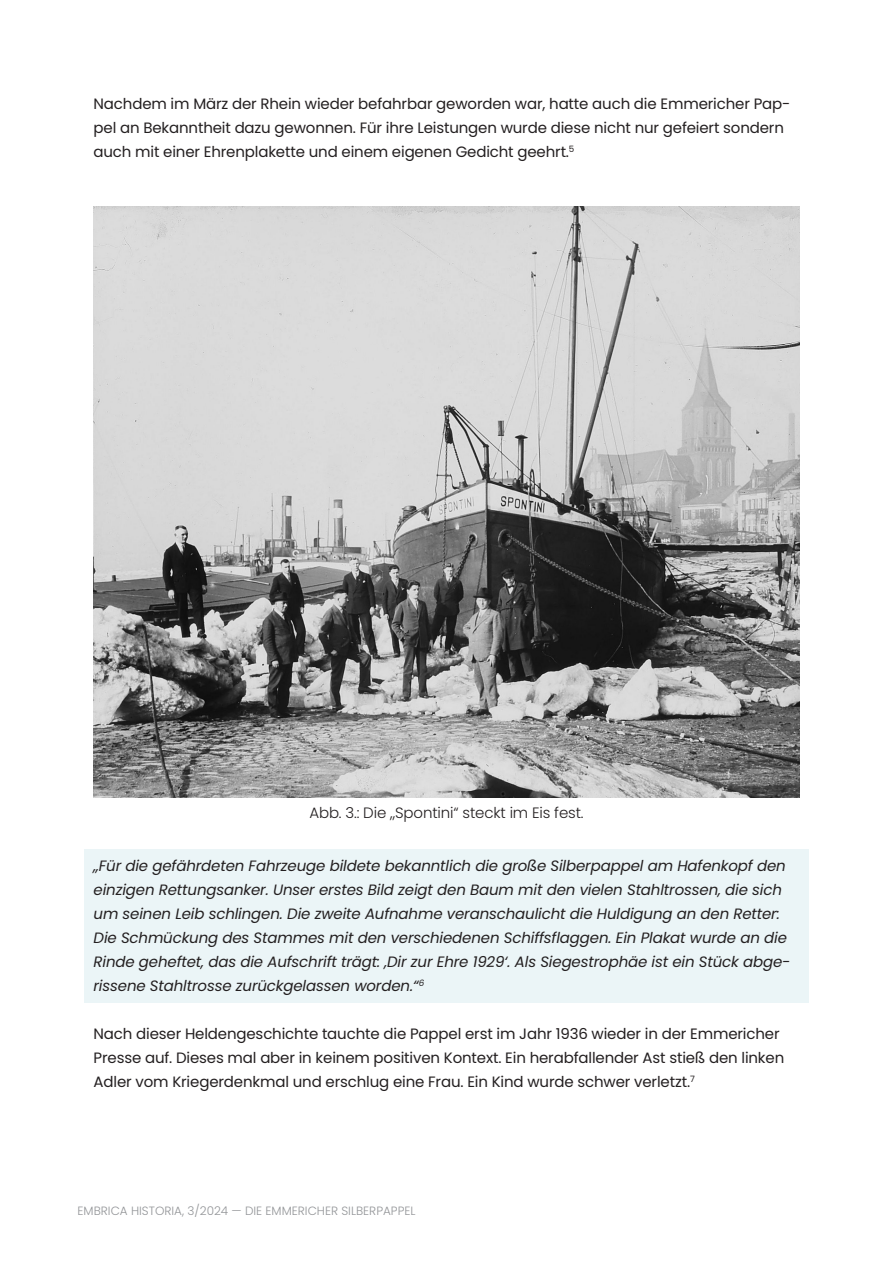
<style>
.page{position:relative;width:893px;height:1263px;background:#fff}
.page>*{position:absolute;margin:0;border:0;box-sizing:border-box;transform-origin:0 0}
.t1{font:italic 15px/24px "Poppins";letter-spacing:-.01em;color:#231f20}
.t2{font:15px/24px "Poppins";letter-spacing:-.01em;color:#231f20}
.t3{font:300 15px "Poppins";letter-spacing:-.01em;color:#231f20}
.t4{font:300 12px "Poppins";color:#939598}
</style>
<div class="page">
<div style="left:84px;top:850px;width:725px;height:153px;background:#ebf5f7"></div>
<img style="left:94px;top:206px;width:705px;height:591px">
<p class="t2" style="left:94px;top:92px;width:698px">Nachdem im März der Rhein wieder befahrbar geworden war, hatte auch die Emmericher Pap&shy;pel an Bekanntheit dazu gewonnen. Für ihre Leistungen wurde diese nicht nur gefeiert sondern auch mit einer Ehrenplakette und einem eigenen Gedicht geehrt.<sup>5</sup></p>
<p class="t3" style="left:309px;top:804px;width:276px">Abb. 3.: Die „Spontini“ steckt im Eis fest.</p>
<p class="t1" style="left:94px;top:853px;width:698px">„„Für die gefährdeten Fahrzeuge bildete bekanntlich die große Silberpappel am Hafenkopf den einzigen Rettungsanker. Unser erstes Bild zeigt den Baum mit den vielen Stahltrossen, die sich um seinen Leib schlingen. Die zweite Aufnahme veranschaulicht die Huldigung an den Retter:<br>Die Schmückung des Stammes mit den verschiedenen Schiffsflaggen. Ein Plakat wurde an die Rinde geheftet, das die Aufschrift trägt: „Dir zur Ehre 1929‘. Als Siegestrophäe ist ein Stück abge&shy;rissene Stahltrosse zurückgelassen worden.“<sup>6</sup></p>
<p class="t2" style="left:94px;top:1021px;width:692px">Nach dieser Heldengeschichte tauchte die Pappel erst im Jahr 1936 wieder in der Emmericher<br>Presse auf. Dieses mal aber in keinem positiven Kontext. Ein herabfallender Ast stieß den linken<br>Adler vom Kriegerdenkmal und erschlug eine Frau. Ein Kind wurde schwer verletzt.<sup>7</sup></p>
<p class="t4" style="left:78px;top:1203px;width:339px">EMBRICA HISTORIA, 3/2024 — DIE EMMERICHER SILBERPAPPEL</p>
</div>
